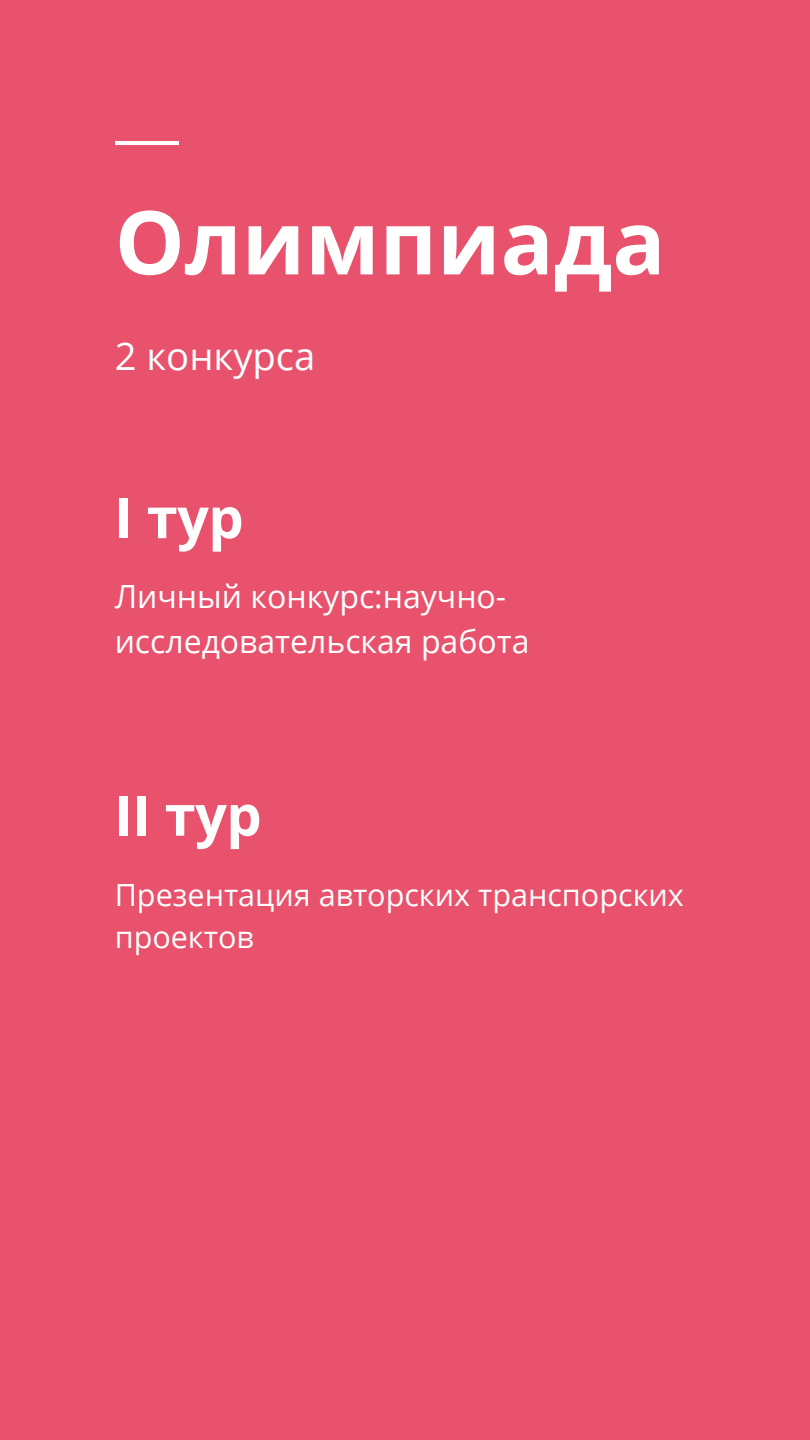
<style>
.page{position:relative;width:810px;height:1440px;background:#e8526c}
.page>*{position:absolute;margin:0;border:0;box-sizing:border-box;transform-origin:0 0}
.t1{font:700 88.1px "Open Sans";color:#fff}
.t2{font:700 56px "Open Sans";letter-spacing:-.01em;color:#fff}
.t3{font:38.2px "Open Sans";color:#fff}
.t4{font:32px/45px "Open Sans";color:#fff}
.t5{font:30.5px/42.1px "Open Sans";color:#fff}
</style>
<div class="page">
<hr style="left:115px;top:141px;width:63px;height:4px;background:#fff">
<p class="t1" style="left:115px;top:180px;width:552px">Олимпиада</p>
<p class="t3" style="left:115px;top:329px;width:202px">2 конкурса</p>
<p class="t2" style="left:115px;top:478px;width:131px">I тур</p>
<p class="t4" style="left:115px;top:573px;width:416px">Личный конкурс:научно&shy;исследовательская работа</p>
<p class="t2" style="left:115px;top:776px;width:149px">II тур</p>
<p class="t5" style="left:115px;top:873px;width:571px">Презентация авторских транспорских проектов</p>
</div>
